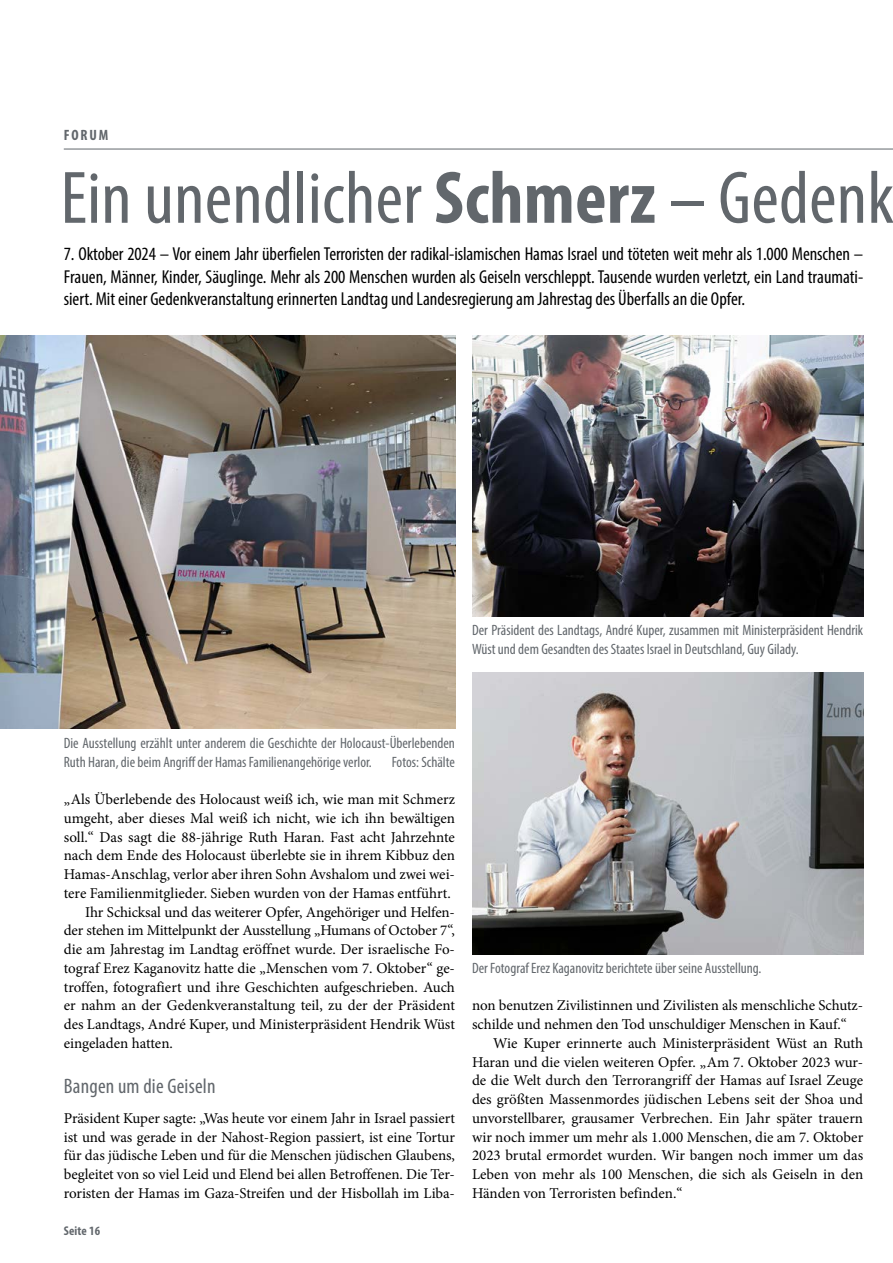
<style>
.page{position:relative;width:893px;height:1263px;background:#fff}
.page>*{position:absolute;margin:0;border:0;box-sizing:border-box;transform-origin:0 0}
.Überschrift{font:condensed 75px "Myriad Pro";letter-spacing:.005em;color:#62676c}
.Zwischenhead{font:condensed 21px "Myriad Pro";letter-spacing:.01em;color:#62676c}
.Vorspann{font:condensed 18.75px/22.5px "Myriad Pro";color:#000;text-align:justify}
.Fließtext{font:15px/18.8px "Minion Pro";color:#000;text-align:justify}
.Fließtext_ohne_Einzug{font:15px/18.8px "Minion Pro";letter-spacing:-.005em;color:#000;text-align:justify}
.BU{font:condensed 15px/18.8px "Myriad Pro";color:#62676c}
.Rubrik{font:700 condensed 15px "Myriad Pro";letter-spacing:.12em;color:#62676c}
.t1{font:700 condensed 12.75px "Myriad Pro";letter-spacing:.01em;color:#62676c}
.s1{font-weight:700}
</style>
<div class="page">
<hr style="left:64px;top:149px;width:829px;height:1px;background:#62676c">
<img style="left:0;top:335px;width:455px;height:394px">
<img style="left:472px;top:335px;width:391px;height:282px">
<img style="left:472px;top:673px;width:391px;height:281px">
<p class="Rubrik" style="left:64px;top:126px;width:46px">FORUM</p>
<p class="Überschrift" style="left:61px;top:153px;width:835px">Ein unendlicher <span class="s1">Schmerz</span> – Gedenk</p>
<p class="Vorspann" style="left:64px;top:243px;width:801px">7. Oktober 2024 – Vor einem Jahr überfielen Terroristen der radikal-islamischen Hamas Israel und töteten weit mehr als 1.000 Menschen – Frauen, Männer, Kinder, Säuglinge. Mehr als 200 Menschen wurden als Geiseln verschleppt. Tausende wurden verletzt, ein Land traumati&shy;siert. Mit einer Gedenkveranstaltung erinnerten Landtag und Landesregierung am Jahrestag des Überfalls an die Opfer.</p>
<p class="BU" style="left:472px;top:621px;width:393px">Der Präsident des Landtags, André Kuper, zusammen mit Ministerpräsident Hendrik<br>Wüst und dem Gesandten des Staates Israel in Deutschland, Guy Gilady.</p>
<p class="BU" style="left:64px;top:733px;width:393px">Die Ausstellung erzählt unter anderem die Geschichte der Holocaust-Überlebenden<br>Ruth Haran, die beim Angriff der Hamas Familienangehörige verlor.</p>
<p class="BU" style="left:392px;top:752px;width:65px">Fotos: Schälte</p>
<p class="Fließtext_ohne_Einzug" style="left:64px;top:790px;width:393px">„Als Überlebende des Holocaust weiß ich, wie man mit Schmerz umgeht, aber dieses Mal weiß ich nicht, wie ich ihn bewältigen soll.“ Das sagt die 88-jährige Ruth Haran. Fast acht Jahrzehnte nach dem Ende des Holocaust überlebte sie in ihrem Kibbuz den Hamas-Anschlag, verlor aber ihren Sohn Avshalom und zwei wei&shy;tere Familienmitglieder. Sieben wurden von der Hamas entführt.</p>
<p class="Fließtext" style="left:64px;top:902px;width:393px;text-indent:21px">Ihr Schicksal und das weiterer Opfer, Angehöriger und Helfen&shy;der stehen im Mittelpunkt der Ausstellung „Humans of October 7“, die am Jahrestag im Landtag eröffnet wurde. Der israelische Fo&shy;tograf Erez Kaganovitz hatte die „Menschen vom 7. Oktober“ ge&shy;troffen, fotografiert und ihre Geschichten aufgeschrieben. Auch er nahm an der Gedenkveranstaltung teil, zu der der Präsident des Landtags, André Kuper, und Ministerpräsident Hendrik Wüst eingeladen hatten.</p>
<p class="Zwischenhead" style="left:64px;top:1073px;width:153px">Bangen um die Geiseln</p>
<p class="Fließtext_ohne_Einzug" style="left:64px;top:1109px;width:393px">Präsident Kuper sagte: „Was heute vor einem Jahr in Israel passiert ist und was gerade in der Nahost-Region passiert, ist eine Tortur für das jüdische Leben und für die Menschen jüdischen Glaubens, begleitet von so viel Leid und Elend bei allen Betroffenen. Die Ter&shy;roristen der Hamas im Gaza-Streifen und der Hisbollah im Liba-</p>
<p class="t1" style="left:64px;top:1222px;width:38px">Seite 16</p>
<p class="BU" style="left:472px;top:958px;width:291px">Der Fotograf Erez Kaganovitz berichtete über seine Ausstellung.</p>
<p class="Fließtext_ohne_Einzug" style="left:472px;top:996px;width:393px">non benutzen Zivilistinnen und Zivilisten als menschliche Schutz&shy;schilde und nehmen den Tod unschuldiger Menschen in Kauf.“</p>
<p class="Fließtext" style="left:472px;top:1034px;width:393px;text-indent:21px">Wie Kuper erinnerte auch Ministerpräsident Wüst an Ruth Haran und die vielen weiteren Opfer. „Am 7. Oktober 2023 wur&shy;de die Welt durch den Terrorangriff der Hamas auf Israel Zeuge des größten Massenmordes jüdischen Lebens seit der Shoa und unvorstellbarer, grausamer Verbrechen. Ein Jahr später trauern wir noch immer um mehr als 1.000 Menschen, die am 7. Oktober 2023 brutal ermordet wurden. Wir bangen noch immer um das Leben von mehr als 100 Menschen, die sich als Geiseln in den Händen von Terroristen befinden.“</p>
</div>
